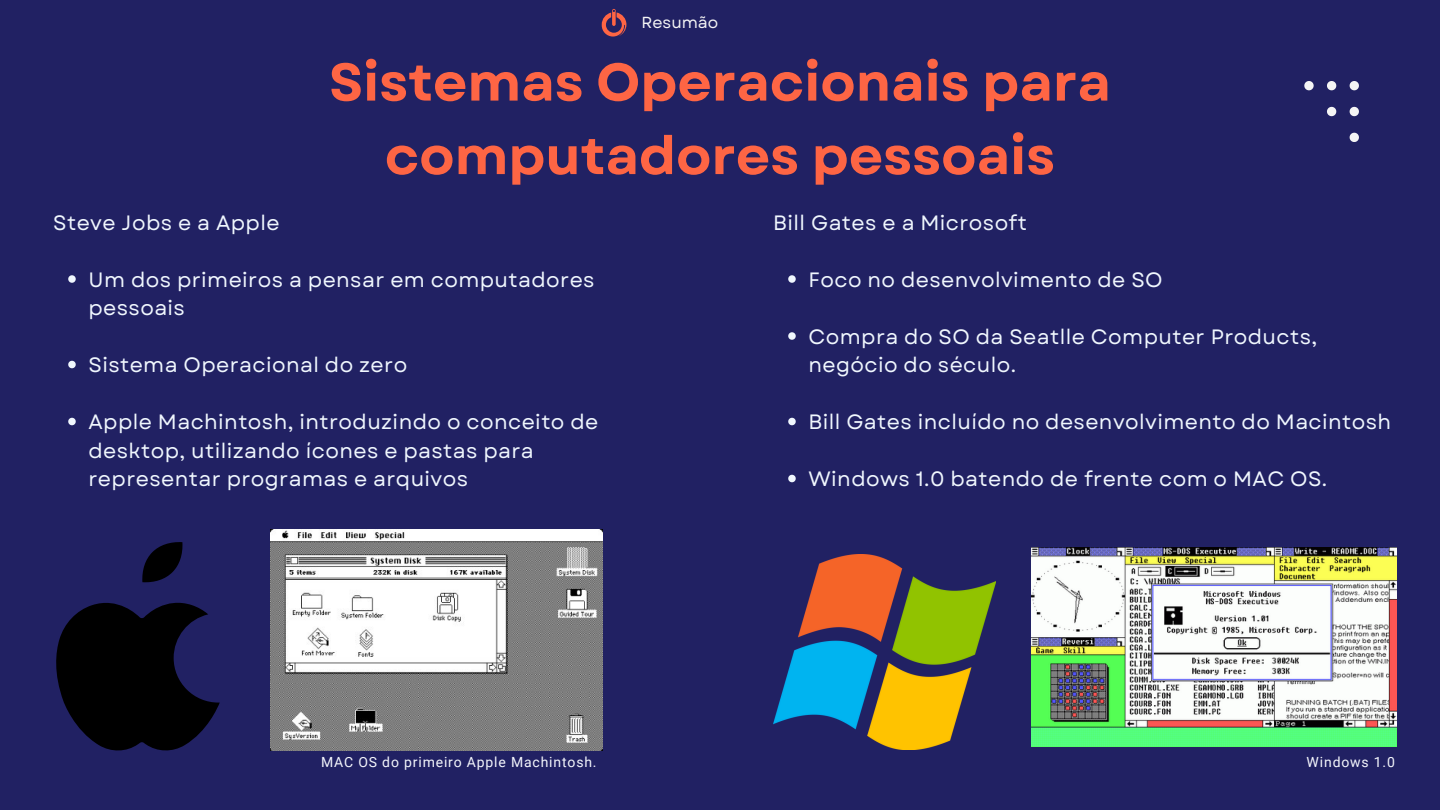
<style>
.page{position:relative;width:1440px;height:810px;background:#212163}
.page>*{position:absolute;margin:0;border:0;box-sizing:border-box;transform-origin:0 0}
.t1{font:700 53px/73.5px "Garet";color:#fe6544;text-align:center}
.t2{font:20.7px/28.5px "Garet";letter-spacing:.02em;color:#f0f7fe}
.t3{font:16px "Garet";color:#f5f5f5}
.t4{font:14px "Roboto";letter-spacing:.06em;color:#f4f6fc}
</style>
<div class="page">
<svg style="left:1304px;top:81px;width:10px;height:9px"></svg>
<svg style="left:1327px;top:81px;width:9px;height:9px"></svg>
<svg style="left:1350px;top:81px;width:9px;height:9px"></svg>
<svg style="left:1327px;top:107px;width:9px;height:9px"></svg>
<svg style="left:1350px;top:107px;width:9px;height:9px"></svg>
<svg style="left:1350px;top:133px;width:9px;height:9px"></svg>
<svg style="left:602px;top:9px;width:24px;height:28px"></svg>
<svg style="left:56px;top:602px;width:164px;height:149px"></svg>
<svg style="left:142px;top:542px;width:41px;height:41px"></svg>
<svg style="left:68px;top:275px;width:8px;height:8px"></svg>
<svg style="left:68px;top:361px;width:8px;height:7px"></svg>
<svg style="left:68px;top:418px;width:8px;height:7px"></svg>
<img style="left:271px;top:530px;width:331px;height:220px">
<img style="left:773px;top:554px;width:222px;height:196px">
<img style="left:1032px;top:547px;width:365px;height:200px">
<svg style="left:788px;top:275px;width:8px;height:8px"></svg>
<svg style="left:788px;top:332px;width:8px;height:8px"></svg>
<svg style="left:788px;top:418px;width:8px;height:7px"></svg>
<svg style="left:788px;top:475px;width:8px;height:7px"></svg>
<h3 class="t3" style="left:642px;top:10px;width:78px">Resumão</h3>
<p class="t1" style="left:329px;top:46px;width:783px">Sistemas Operacionais para computadores pessoais</p>
<h1 class="t2" style="left:53px;top:208px;width:228px">Steve Jobs e a Apple</h1>
<p class="t2" style="left:89px;top:265px;width:508px">Um dos primeiros a pensar em computadores pessoais</p>
<h2 class="t2" style="left:89px;top:351px;width:320px">Sistema Operacional do zero</h2>
<p class="t2" style="left:89px;top:408px;width:511px">Apple Machintosh, introduzindo o conceito de desktop, utilizando ícones e pastas para representar programas e arquivos</p>
<h2 class="t2" style="left:773px;top:208px;width:255px">Bill Gates e a Microsoft</h2>
<p class="t2" style="left:809px;top:265px;width:356px">Foco no desenvolvimento de SO</p>
<p class="t2" style="left:809px;top:322px;width:510px">Compra do SO da Seatlle Computer Products, negócio do século.</p>
<p class="t2" style="left:809px;top:408px;width:584px">Bill Gates incluído no desenvolvimento do Macintosh</p>
<p class="t2" style="left:809px;top:465px;width:520px">Windows 1.0 batendo de frente com o MAC OS.</p>
<p class="t4" style="left:321px;top:754px;width:277px">MAC OS do primeiro Apple Machintosh.</p>
<p class="t4" style="left:1307px;top:754px;width:90px">Windows 1.0</p>
</div>
